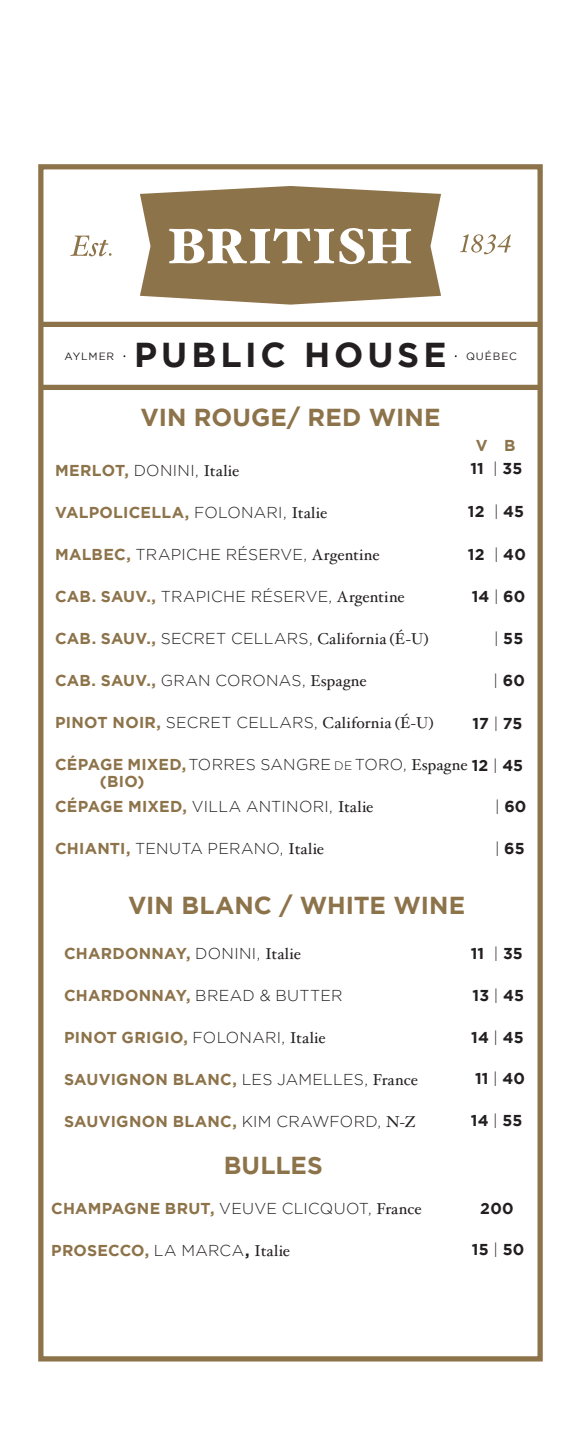
<style>
.page{position:relative;width:581px;height:1436px;background:#fff}
.page>*{position:absolute;margin:0;border:0;box-sizing:border-box;transform-origin:0 0}
.t1{font:700 34.48px "Gotham";letter-spacing:.115em;color:#231f20}
.t2{font:700 24.5px "Gotham";letter-spacing:.005em;color:#8d734a}
.t3{font:700 15.75px "Gotham";letter-spacing:.02em;color:#8d734a}
.t4{font:300 15.75px "Gotham";letter-spacing:.015em;color:#231f20}
.t5{font:15.75px "Hoefler Text";letter-spacing:.015em;color:#231f20}
.t6{font:700 15.75px "Gotham";letter-spacing:.01em;color:#231f20}
.t7{font:10.5px "Gotham";letter-spacing:.08em;color:#231f20}
.s1{font-weight:300}
.s2{font-weight:300;color:#231f20}
.s3{font-family:"Hoefler Text";font-weight:400;color:#231f20}
.s4{font-weight:700;color:#8d734a}
.s5{font-family:"Hoefler Text";font-weight:400}
.s6{font-family:"Gotham";font-weight:700;color:#8d734a}
.s7{font-family:"Gotham";font-weight:300}
.s8{font-size:12.25px}
.s9{font-weight:700}
.s10{color:#231f20}
</style>
<div class="page">
<div style="left:38px;top:164px;width:504px;height:1197px;border:5px solid #8d734a"></div>
<div style="left:41px;top:385px;width:499px;height:5px;background:#8d734a"></div>
<div style="left:41px;top:322px;width:499px;height:5px;background:#8d734a"></div>
<svg style="left:140px;top:186px;width:301px;height:119px;background:#9c8662"></svg>
<svg style="left:169px;top:228px;width:242px;height:36px"></svg>
<svg style="left:460px;top:234px;width:50px;height:20px"></svg>
<svg style="left:70px;top:235px;width:41px;height:21px"></svg>
<p class="t7" style="left:64px;top:351px;width:51px">AYLMER</p>
<h1 class="t1" style="left:134px;top:335px;width:314px">PUBLIC HOUSE</h1>
<p class="t7" style="left:466px;top:351px;width:52px">QUÉBEC</p>
<h2 class="t2" style="left:140px;top:403px;width:301px">VIN ROUGE/ RED WINE</h2>
<p class="t3" style="left:475px;top:436px;width:41px">V B</p>
<p class="t6" style="left:470px;top:459px;width:53px">11 <span class="s1">|</span> 35</p>
<p class="t6" style="left:467px;top:502px;width:58px">12 <span class="s1">|</span> 45</p>
<p class="t6" style="left:467px;top:545px;width:59px">12 <span class="s1">|</span> 40</p>
<p class="t6" style="left:471px;top:587px;width:55px">14 <span class="s1">|</span> 60</p>
<p class="t6" style="left:493px;top:630px;width:31px"><span class="s1">|</span> 55</p>
<p class="t6" style="left:493px;top:671px;width:33px"><span class="s1">|</span> 60</p>
<p class="t6" style="left:472px;top:715px;width:51px">17 <span class="s1">|</span> 75</p>
<p class="t3" style="left:55px;top:461px;width:186px">MERLOT, <span class="s2">DONINI,</span> <span class="s3">Italie</span></p>
<p class="t3" style="left:55px;top:503px;width:274px">VALPOLICELLA, <span class="s2">FOLONARI,</span> <span class="s3">Italie</span></p>
<p class="t4" style="left:55px;top:546px;width:326px"><span class="s4">MALBEC,</span> TRAPICHE RÉSERVE, <span class="s5">Argentine</span></p>
<p class="t4" style="left:55px;top:588px;width:351px"><span class="s4">CAB. SAUV.,</span> TRAPICHE RÉSERVE, <span class="s5">Argentine</span></p>
<p class="t5" style="left:55px;top:629px;width:375px"><span class="s6">CAB. SAUV.,</span> <span class="s7">SECRET CELLARS,</span> California (É-U)</p>
<p class="t4" style="left:55px;top:672px;width:313px"><span class="s4">CAB. SAUV.,</span> GRAN CORONAS, <span class="s5">Espagne</span></p>
<p class="t5" style="left:55px;top:713px;width:380px"><span class="s6">PINOT NOIR,</span> <span class="s7">SECRET CELLARS,</span> California (É-U)</p>
<p class="t4" style="left:55px;top:756px;width:469px"><span class="s4">CÉPAGE MIXED,</span>TORRES SANGRE <span class="s8">DE</span> TORO, <span class="s5">Espagne</span> <span class="s9">12</span> | <span class="s9">45</span></p>
<p class="t4" style="left:55px;top:798px;width:320px"><span class="s4">CÉPAGE MIXED,</span> VILLA ANTINORI, <span class="s5">Italie</span></p>
<p class="t4" style="left:55px;top:840px;width:270px"><span class="s4">CHIANTI,</span> TENUTA PERANO, <span class="s5">Italie</span></p>
<p class="t3" style="left:100px;top:772px;width:46px">(BIO)</p>
<p class="t6" style="left:495px;top:797px;width:33px"><span class="s1">|</span> 60</p>
<p class="t6" style="left:495px;top:839px;width:31px"><span class="s1">|</span> 65</p>
<h2 class="t2" style="left:128px;top:891px;width:338px">VIN BLANC / WHITE WINE</h2>
<p class="t3" style="left:64px;top:944px;width:238px">CHARDONNAY, <span class="s2">DONINI,</span> <span class="s3">Italie</span></p>
<p class="t4" style="left:64px;top:987px;width:280px"><span class="s4">CHARDONNAY,</span> BREAD &amp; BUTTER</p>
<p class="t3" style="left:64px;top:1028px;width:263px">PINOT GRIGIO, <span class="s2">FOLONARI,</span> <span class="s3">Italie</span></p>
<p class="t3" style="left:64px;top:1070px;width:355px">SAUVIGNON BLANC, <span class="s2">LES JAMELLES,</span> <span class="s3">France</span></p>
<p class="t3" style="left:64px;top:1112px;width:352px">SAUVIGNON BLANC, <span class="s2">KIM CRAWFORD,</span> <span class="s3">N-Z</span></p>
<p class="t6" style="left:470px;top:944px;width:53px">11 <span class="s1">|</span> 35</p>
<p class="t6" style="left:472px;top:986px;width:53px">13 <span class="s1">|</span> 45</p>
<p class="t6" style="left:471px;top:1028px;width:54px">14 <span class="s1">|</span> 45</p>
<p class="t6" style="left:475px;top:1069px;width:51px">11 <span class="s1">|</span> 40</p>
<p class="t6" style="left:470px;top:1111px;width:53px">14 <span class="s1">|</span> 55</p>
<h2 class="t2" style="left:224px;top:1151px;width:100px">BULLES</h2>
<p class="t3" style="left:51px;top:1199px;width:372px">CHAMPAGNE BRUT, <span class="s2">VEUVE CLICQUOT,</span> <span class="s3">France</span></p>
<p class="t3" style="left:51px;top:1241px;width:240px">PROSECCO, <span class="s2">LA MARCA</span><span class="s10">,</span> <span class="s3">Italie</span></p>
<p class="t6" style="left:480px;top:1199px;width:35px">200</p>
<p class="t6" style="left:471px;top:1240px;width:54px">15 <span class="s1">|</span> 50</p>
</div>
